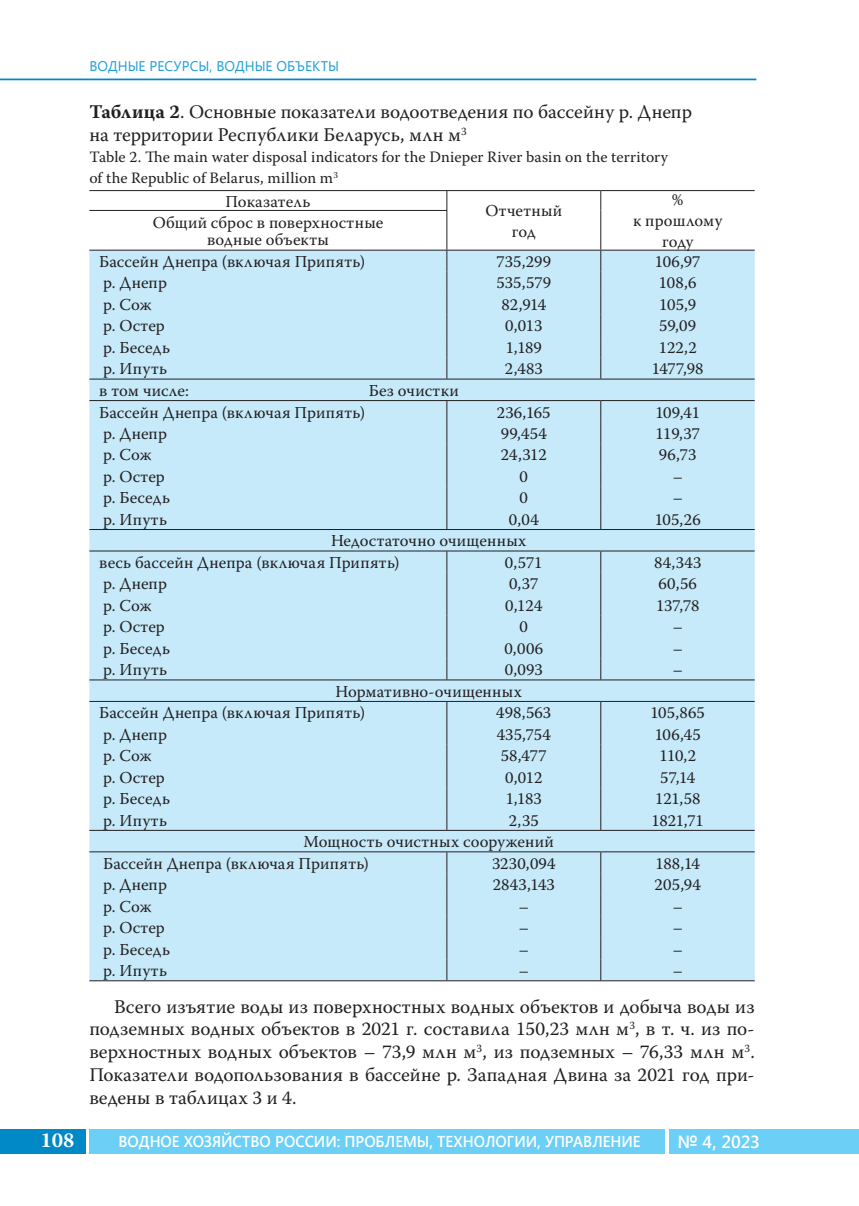
<style>
.page{position:relative;width:859px;height:1206px;background:#fff}
.page>*{position:absolute;margin:0;border:0;box-sizing:border-box;transform-origin:0 0}
.t1{font:700 21px "Warnock Pro";color:#fff}
.t2{font:19.25px/22.8px "Warnock Pro";color:#231f20}
.t3{font:600 17.5px "Segoe UI";color:#fff}
.t4{font:16.62px/21px "Warnock Pro";letter-spacing:.01em;color:#231f20;text-align:center}
.t5{font:15.75px/21px "Warnock Pro";letter-spacing:.005em;color:#231f20}
.t6{font:600 15.75px "Segoe UI";letter-spacing:-.005em;color:#fff;scale:.95 1}
.t7{font:14px "Segoe UI";color:#1fa0d5}
.s1{font-weight:700}
</style>
<div class="page">
<div style="left:89px;top:1128px;width:576px;height:25px;background:#6bcff6"></div>
<div style="left:0;top:1128px;width:86px;height:25px;background:#0088c7"></div>
<div style="left:669px;top:1128px;width:189px;height:25px;background:#6bcff6"></div>
<hr style="left:0;top:79px;width:756px;height:1px;background:#0088c7">
<div style="left:89px;top:251px;width:665px;height:729px;background:#c6eafa"></div>
<hr style="left:89px;top:190px;width:511px;height:1px;background:#231f20">
<svg style="left:446px;top:191px;width:1px;height:19px"></svg>
<hr style="left:600px;top:190px;width:154px;height:1px;background:#231f20">
<svg style="left:600px;top:191px;width:1px;height:19px"></svg>
<hr style="left:600px;top:210px;width:1px;height:40px;background:#231f20">
<hr style="left:89px;top:210px;width:358px;height:1px;background:#231f20">
<hr style="left:446px;top:211px;width:1px;height:39px;background:#231f20">
<hr style="left:89px;top:250px;width:511px;height:1px;background:#231f20">
<hr style="left:600px;top:250px;width:154px;height:1px;background:#231f20">
<svg style="left:446px;top:250px;width:1px;height:128px"></svg>
<svg style="left:600px;top:250px;width:1px;height:128px"></svg>
<hr style="left:89px;top:400px;width:511px;height:1px;background:#231f20">
<hr style="left:600px;top:400px;width:154px;height:1px;background:#231f20">
<svg style="left:446px;top:401px;width:1px;height:128px"></svg>
<svg style="left:600px;top:401px;width:1px;height:128px"></svg>
<hr style="left:89px;top:529px;width:665px;height:1px;background:#231f20">
<hr style="left:89px;top:550px;width:511px;height:1px;background:#231f20">
<hr style="left:600px;top:550px;width:154px;height:1px;background:#231f20">
<svg style="left:446px;top:551px;width:1px;height:128px"></svg>
<svg style="left:600px;top:551px;width:1px;height:128px"></svg>
<hr style="left:89px;top:679px;width:665px;height:1px;background:#231f20">
<hr style="left:89px;top:701px;width:511px;height:1px;background:#231f20">
<hr style="left:600px;top:701px;width:154px;height:1px;background:#231f20">
<svg style="left:446px;top:702px;width:1px;height:128px"></svg>
<svg style="left:600px;top:702px;width:1px;height:128px"></svg>
<hr style="left:89px;top:830px;width:665px;height:1px;background:#231f20">
<hr style="left:89px;top:851px;width:511px;height:1px;background:#231f20">
<hr style="left:600px;top:851px;width:154px;height:1px;background:#231f20">
<svg style="left:446px;top:852px;width:1px;height:128px"></svg>
<svg style="left:600px;top:852px;width:1px;height:128px"></svg>
<hr style="left:89px;top:980px;width:665px;height:1px;background:#231f20">
<hr style="left:89px;top:378px;width:665px;height:1px;background:#231f20">
<p class="t7" style="left:89px;top:56px;width:251px">ВОДНЫЕ РЕСУРСЫ, ВОДНЫЕ ОБЪЕКТЫ</p>
<p class="t2" style="left:89px;top:102px;width:604px"><span class="s1">Таблица 2</span>. Основные показатели водоотведения по бассейну р. Днепр на территории Республики Беларусь, млн м<sup>3</sup></p>
<p class="t5" style="left:89px;top:148px;width:580px">Table 2. The main water disposal indicators for the Dnieper River basin on the territory of the Republic of Belarus, million m<sup>3</sup></p>
<p class="t4" style="left:225px;top:192px;width:86px">Показатель</p>
<p class="t4" style="left:485px;top:201px;width:78px">Отчетный год</p>
<p class="t4" style="left:632px;top:191px;width:91px">%<br>к прошлому году</p>
<p class="t4" style="left:153px;top:215px;width:232px;line-height:17.5px">Общий сброс в поверхностные водные объекты</p>
<p class="t4" style="left:99px;top:253px;width:267px">Бассейн Днепра (включая Припять)</p>
<p class="t4" style="left:496px;top:253px;width:56px">735,299</p>
<p class="t4" style="left:654px;top:253px;width:47px">106,97</p>
<p class="t4" style="left:103px;top:274px;width:65px">р. Днепр</p>
<p class="t4" style="left:496px;top:274px;width:56px">535,579</p>
<p class="t4" style="left:658px;top:274px;width:39px">108,6</p>
<p class="t4" style="left:103px;top:295px;width:50px">р. Сож</p>
<p class="t4" style="left:501px;top:295px;width:46px">82,914</p>
<p class="t4" style="left:659px;top:295px;width:38px">105,9</p>
<p class="t4" style="left:103px;top:317px;width:63px">р. Остер</p>
<p class="t4" style="left:505px;top:317px;width:39px">0,013</p>
<p class="t4" style="left:659px;top:317px;width:38px">59,09</p>
<p class="t4" style="left:103px;top:338px;width:68px">р. Беседь</p>
<p class="t4" style="left:505px;top:338px;width:38px">1,189</p>
<p class="t4" style="left:658px;top:338px;width:40px">122,2</p>
<p class="t4" style="left:103px;top:360px;width:65px">р. Ипуть</p>
<p class="t4" style="left:504px;top:360px;width:39px">2,483</p>
<p class="t4" style="left:651px;top:360px;width:53px">1477,98</p>
<p class="t4" style="left:99px;top:381px;width:91px">в том числе:</p>
<p class="t4" style="left:369px;top:381px;width:91px">Без очистки</p>
<p class="t4" style="left:99px;top:403px;width:267px">Бассейн Днепра (включая Припять)</p>
<p class="t4" style="left:496px;top:403px;width:55px">236,165</p>
<p class="t4" style="left:655px;top:403px;width:46px">109,41</p>
<p class="t4" style="left:103px;top:424px;width:65px">р. Днепр</p>
<p class="t4" style="left:500px;top:424px;width:47px">99,454</p>
<p class="t4" style="left:655px;top:424px;width:46px">119,37</p>
<p class="t4" style="left:103px;top:446px;width:50px">р. Сож</p>
<p class="t4" style="left:500px;top:446px;width:48px">24,312</p>
<p class="t4" style="left:658px;top:446px;width:39px">96,73</p>
<p class="t4" style="left:103px;top:467px;width:63px">р. Остер</p>
<p class="t4" style="left:519px;top:467px;width:10px">0</p>
<p class="t4" style="left:672px;top:467px;width:12px">–</p>
<p class="t4" style="left:103px;top:489px;width:68px">р. Беседь</p>
<p class="t4" style="left:519px;top:489px;width:10px">0</p>
<p class="t4" style="left:672px;top:489px;width:12px">–</p>
<p class="t4" style="left:103px;top:510px;width:65px">р. Ипуть</p>
<p class="t4" style="left:508px;top:510px;width:31px">0,04</p>
<p class="t4" style="left:654px;top:510px;width:48px">105,26</p>
<p class="t4" style="left:99px;top:531px;width:428px;line-height:21.7px;text-align:left;text-indent:232px">Недостаточно очищенных весь бассейн Днепра (включая Припять)</p>
<p class="t4" style="left:504px;top:553px;width:39px">0,571</p>
<p class="t4" style="left:653px;top:553px;width:49px">84,343</p>
<p class="t4" style="left:103px;top:575px;width:65px">р. Днепр</p>
<p class="t4" style="left:509px;top:575px;width:31px">0,37</p>
<p class="t4" style="left:658px;top:575px;width:40px">60,56</p>
<p class="t4" style="left:103px;top:596px;width:50px">р. Сож</p>
<p class="t4" style="left:505px;top:596px;width:39px">0,124</p>
<p class="t4" style="left:655px;top:596px;width:45px">137,78</p>
<p class="t4" style="left:103px;top:618px;width:63px">р. Остер</p>
<p class="t4" style="left:519px;top:618px;width:10px">0</p>
<p class="t4" style="left:672px;top:618px;width:12px">–</p>
<p class="t4" style="left:103px;top:639px;width:68px">р. Беседь</p>
<p class="t4" style="left:504px;top:639px;width:40px">0,006</p>
<p class="t4" style="left:672px;top:639px;width:12px">–</p>
<p class="t4" style="left:103px;top:660px;width:65px">р. Ипуть</p>
<p class="t4" style="left:504px;top:660px;width:39px">0,093</p>
<p class="t4" style="left:672px;top:660px;width:12px">–</p>
<p class="t4" style="left:99px;top:682px;width:424px;line-height:21.7px;text-align:left;text-indent:236px">Нормативно-очищенных<br>Бассейн Днепра (включая Припять)</p>
<p class="t4" style="left:496px;top:704px;width:56px">498,563</p>
<p class="t4" style="left:650px;top:704px;width:56px">105,865</p>
<p class="t4" style="left:103px;top:725px;width:65px">р. Днепр</p>
<p class="t4" style="left:496px;top:725px;width:56px">435,754</p>
<p class="t4" style="left:654px;top:725px;width:47px">106,45</p>
<p class="t4" style="left:103px;top:746px;width:50px">р. Сож</p>
<p class="t4" style="left:500px;top:746px;width:47px">58,477</p>
<p class="t4" style="left:659px;top:746px;width:38px">110,2</p>
<p class="t4" style="left:103px;top:768px;width:63px">р. Остер</p>
<p class="t4" style="left:505px;top:768px;width:39px">0,012</p>
<p class="t4" style="left:660px;top:768px;width:36px">57,14</p>
<p class="t4" style="left:103px;top:789px;width:68px">р. Беседь</p>
<p class="t4" style="left:505px;top:789px;width:38px">1,183</p>
<p class="t4" style="left:654px;top:789px;width:47px">121,58</p>
<p class="t4" style="left:103px;top:811px;width:65px">р. Ипуть</p>
<p class="t4" style="left:508px;top:811px;width:32px">2,35</p>
<p class="t4" style="left:651px;top:811px;width:54px">1821,71</p>
<p class="t4" style="left:103px;top:832px;width:452px;line-height:21.7px;text-align:left;text-indent:200px">Мощность очистных сооружений<br>Бассейн Днепра (включая Припять)</p>
<p class="t4" style="left:492px;top:854px;width:65px">3230,094</p>
<p class="t4" style="left:655px;top:854px;width:46px">188,14</p>
<p class="t4" style="left:103px;top:875px;width:65px">р. Днепр</p>
<p class="t4" style="left:492px;top:875px;width:64px">2843,143</p>
<p class="t4" style="left:654px;top:875px;width:48px">205,94</p>
<p class="t4" style="left:103px;top:897px;width:50px">р. Сож</p>
<p class="t4" style="left:518px;top:897px;width:12px">–</p>
<p class="t4" style="left:672px;top:897px;width:12px">–</p>
<p class="t4" style="left:103px;top:918px;width:63px">р. Остер</p>
<p class="t4" style="left:518px;top:918px;width:12px">–</p>
<p class="t4" style="left:672px;top:918px;width:12px">–</p>
<p class="t4" style="left:103px;top:940px;width:68px">р. Беседь</p>
<p class="t4" style="left:518px;top:940px;width:12px">–</p>
<p class="t4" style="left:672px;top:940px;width:12px">–</p>
<p class="t4" style="left:103px;top:961px;width:65px">р. Ипуть</p>
<p class="t4" style="left:518px;top:961px;width:12px">–</p>
<p class="t4" style="left:672px;top:961px;width:12px">–</p>
<p class="t2" style="left:89px;top:996px;width:666px;text-align:justify;text-indent:25px">Всего изъятие воды из поверхностных водных объектов и добыча воды из подземных водных объектов в 2021 г. составила 150,23 млн м<sup>3</sup>, в т. ч. из по&shy;верхностных водных объектов – 73,9 млн м<sup>3</sup>, из подземных – 76,33 млн м<sup>3</sup>.<br>Показатели водопользования в бассейне р. Западная Двина за 2021 год при&shy;ведены в таблицах 3 и 4.</p>
<p class="t1" style="left:41px;top:1132px;width:36px">108</p>
<p class="t6" style="left:118px;top:1129px;width:551px">ВОДНОЕ ХОЗЯЙСТВО РОССИИ: ПРОБЛЕМЫ, ТЕХНОЛОГИИ, УПРАВЛЕНИЕ</p>
<p class="t3" style="left:677px;top:1128px;width:84px">№ 4, 2023</p>
</div>
